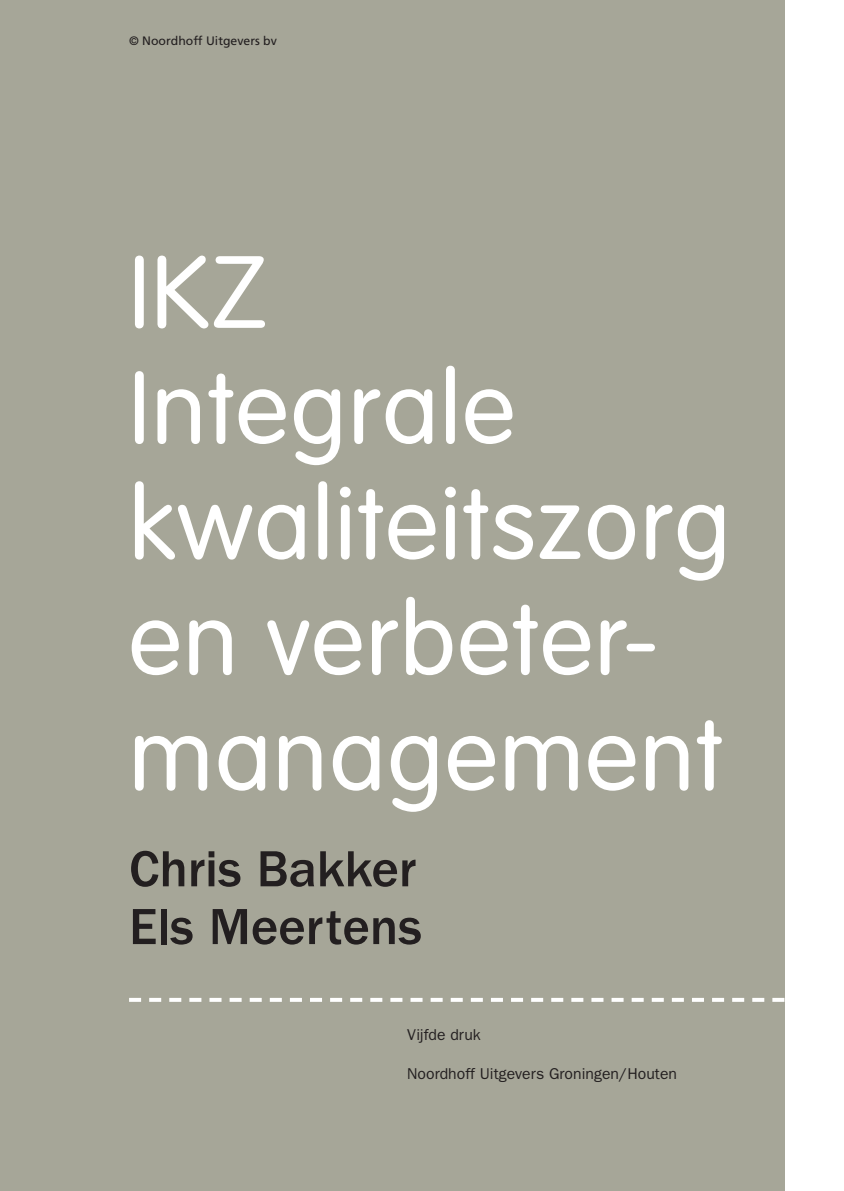
<style>
.page{position:relative;width:844px;height:1191px;background:#fff}
.page>*{position:absolute;margin:0;border:0;box-sizing:border-box;transform-origin:0 0}
.t1{font:300 100.62px/115.5px "VAG Rounded Std";letter-spacing:.02em;color:#fff}
.t2{font:500 52.5px/57.8px "ITC Franklin Gothic Std";color:#231f20}
.t3{font:15.75px "ITC Franklin Gothic Std";letter-spacing:.005em;color:#231f20}
.t4{font:12.25px "Frutiger LT Std";color:#231f20}
</style>
<div class="page">
<div style="left:0;top:0;width:784px;height:1191px;background:#a6a698"></div>
<svg style="left:129px;top:998px;width:655px;height:3px"></svg>
<p class="t4" style="left:129px;top:35px;width:149px">© Noordhoff Uitgevers bv</p>
<p class="t1" style="left:129px;top:242px;width:602px">IKZ<br>Integrale kwaliteitszorg en verbeter&shy;management</p>
<p class="t2" style="left:129px;top:843px;width:294px">Chris Bakker<br>Els Meertens</p>
<p class="t3" style="left:407px;top:1029px;width:75px">Vijfde druk</p>
<p class="t3" style="left:407px;top:1067px;width:271px">Noordhoff Uitgevers Groningen/Houten</p>
</div>
